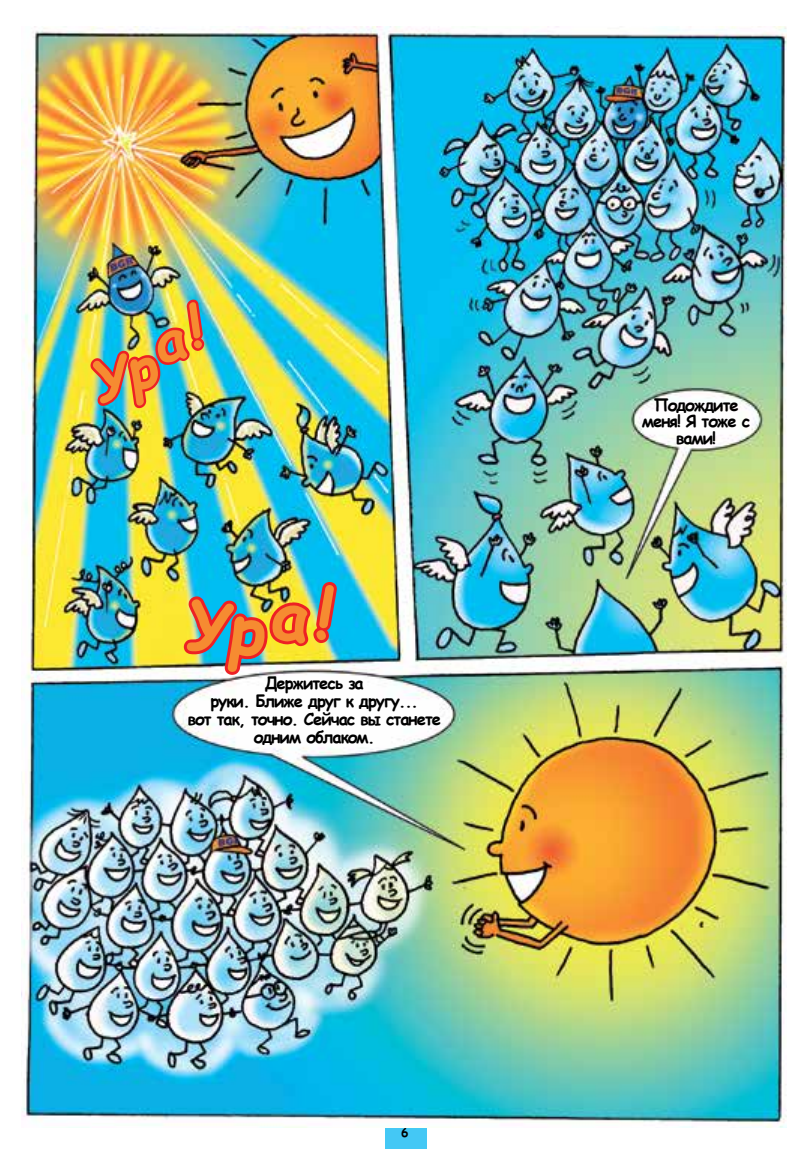
<style>
.page{position:relative;width:808px;height:1149px;background:#fff}
.page>*{position:absolute;margin:0;border:0;box-sizing:border-box;transform-origin:0 0}
.t1{font:700 68.25px "Comic Sans MS";color:#f68b31}
.t2{font:700 56.4px "Comic Sans MS";color:#f68b31}
.t3{font:700 16.5px/18px "Comic Sans MS";letter-spacing:-.06em;color:#000;text-align:center}
.t4{font:700 12px "Comic Sans MS";color:#000}
</style>
<div class="page">
<div style="left:385px;top:1128px;width:42px;height:20px;background:#44c8f5"></div>
<img style="left:21px;top:27px;width:766px;height:1100px">
<img style="left:174px;top:575px;width:169px;height:108px">
<img style="left:85px;top:293px;width:124px;height:122px">
<h2 class="t2" style="left:78px;top:332px;width:121px;rotate:-16deg">Ура!</h2>
<h1 class="t1" style="left:194px;top:562px;width:145px;rotate:7deg">Ура!</h1>
<p class="t3" style="left:188px;top:673px;width:255px">Держитесь за<br>руки. Ближе друг к другу...<br>вот так, точно. Сейчас вы станете одним облаком.</p>
<p class="t4" style="left:401px;top:1123px;width:9px">6</p>
<p class="t3" style="left:642px;top:396px;width:110px;line-height:16.5px">Подождите меня! Я тоже с вами!</p>
</div>
